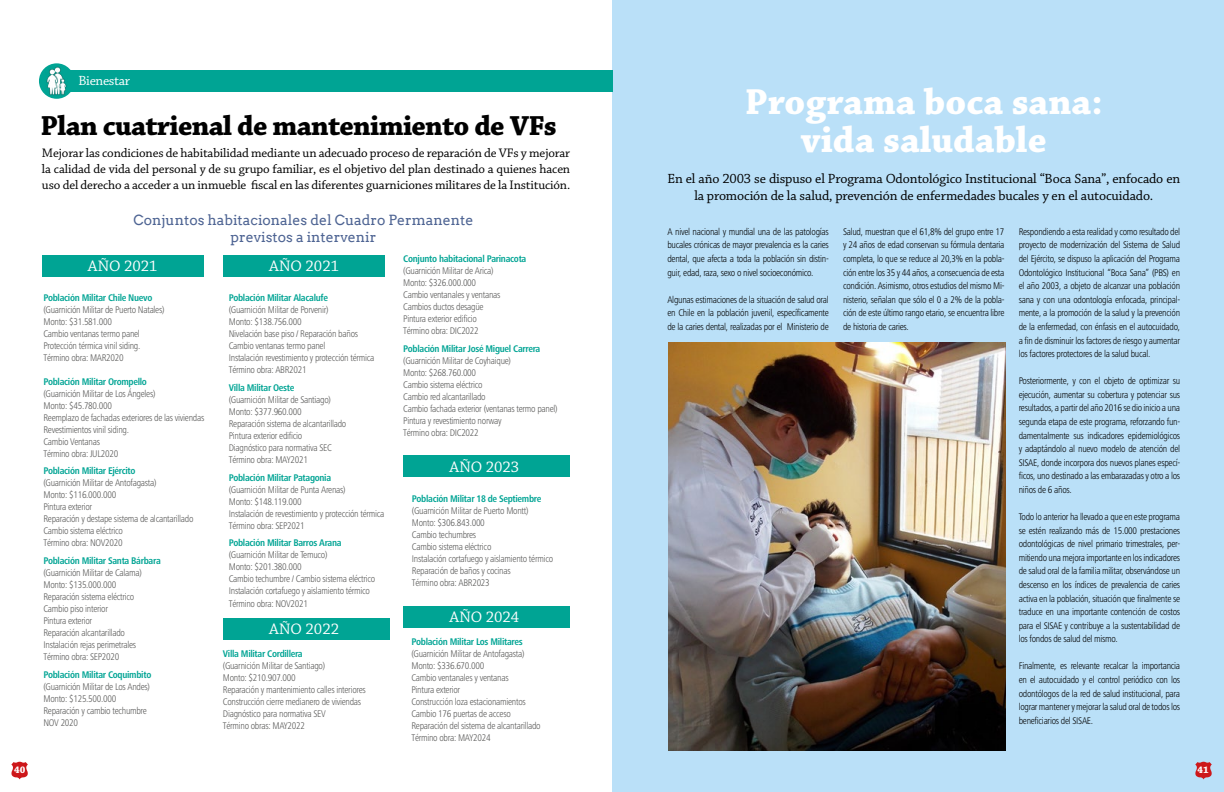
<style>
.page{position:relative;width:1224px;height:792px;background:#fff}
.page>*{position:absolute;margin:0;border:0;box-sizing:border-box;transform-origin:0 0}
.t1{font:700 38px/38px "Chaparral Pro";color:#fff;text-align:center}
.t2{font:700 29px "Chaparral Pro";letter-spacing:-.025em;color:#000}
.t3{font:16px "Chaparral Pro";color:#fff}
.t4{font:14px/16.8px "Chaparral Pro";letter-spacing:-.01em;color:#000;text-align:center}
.t5{font:14px/16.8px "Arvo";color:#4e6493;text-align:center}
.t6{font:14px "Chaparral Pro";letter-spacing:-.025em;color:#fff}
.t7{font:13px/15.6px "Chaparral Pro";letter-spacing:-.01em;color:#000;text-align:justify}
.t8{font:300 condensed 10px/12px "Frutiger Next LTW1 G";letter-spacing:-.03em;color:#575756}
.t9{font:300 condensed 10px/13.6px "Frutiger Next LTW1 G";letter-spacing:-.03em;color:#000;text-align:justify}
.t10{font:700 condensed 10px "Frutiger Next LTW1 G";letter-spacing:-.03em;color:#00a494}
.t11{font:700 10px "Chaparral Pro";color:#fff}
.t12{font:700 6px "Arial";color:#cd171a}
</style>
<div class="page">
<div style="left:612px;top:0;width:612px;height:792px;background:#bae0f8"></div>
<div style="left:404px;top:456px;width:166px;height:21px;background:#00a494"></div>
<div style="left:404px;top:606px;width:166px;height:21px;background:#00a494"></div>
<div style="left:224px;top:255px;width:161px;height:21px;background:#00a494"></div>
<div style="left:67px;top:71px;width:546px;height:21px;background:#00a494"></div>
<div style="left:39px;top:63px;width:35px;height:36px;background:#00a494;border-radius:50%"></div>
<img style="left:46px;top:66px;width:22px;height:29px">
<div style="left:42px;top:255px;width:162px;height:21px;background:#00a494"></div>
<div style="left:224px;top:618px;width:166px;height:22px;background:#00a494"></div>
<img style="left:669px;top:342px;width:337px;height:409px">
<svg style="left:11px;top:762px;width:17px;height:17px"></svg>
<svg style="left:1195px;top:762px;width:17px;height:17px"></svg>
<h3 class="t6" style="left:79px;top:73px;width:53px">Bienestar</h3>
<h2 class="t2" style="left:41px;top:109px;width:518px">Plan cuatrienal de mantenimiento de VFs</h2>
<p class="t7" style="left:42px;top:146px;width:530px">Mejorar las condiciones de habitabilidad mediante un adecuado proceso de reparación de VFs y mejorar la calidad de vida del personal y de su grupo familiar, es el objetivo del plan destinado a quienes hacen uso del derecho a acceder a un inmueble fiscal en las diferentes guarniciones militares de la Institución.</p>
<h3 class="t5" style="left:133px;top:212px;width:342px">Conjuntos habitacionales del Cuadro Permanente previstos a intervenir</h3>
<h3 class="t3" style="left:88px;top:257px;width:71px">AÑO 2021</h3>
<p class="t10" style="left:43px;top:292px;width:110px">Población Militar Chile Nuevo</p>
<p class="t8" style="left:43px;top:303px;width:123px">(Guarnición Militar de Puerto Natales)<br>Monto: $31.581.000<br>Cambio ventanas termo panel<br>Protección térmica vinil siding.<br>Término obra: MAR2020</p>
<p class="t10" style="left:43px;top:376px;width:105px">Población Militar Orompello</p>
<p class="t8" style="left:43px;top:387px;width:162px">(Guarnición Militar de Los Ángeles)<br>Monto: $45.780.000<br>Reemplazo de fachadas exteriores de las viviendas<br>Revestimientos vinil siding.<br>Cambio Ventanas<br>Término obra: JUL2020</p>
<p class="t10" style="left:43px;top:465px;width:94px">Población Militar Ejército</p>
<p class="t8" style="left:43px;top:477px;width:152px">(Guarnición Militar de Antofagasta)<br>Monto: $116.000.000<br>Pintura exterior<br>Reparación y destape sistema de alcantarillado<br>Cambio sistema eléctrico<br>Término obra: NOV2020</p>
<p class="t10" style="left:43px;top:555px;width:119px">Población Militar Santa Bárbara</p>
<p class="t8" style="left:43px;top:567px;width:100px">(Guarnición Militar de Calama)<br>Monto: $135.000.000<br>Reparación sistema eléctrico<br>Cambio piso interior<br>Pintura exterior<br>Reparación alcantarillado<br>Instalación rejas perimetrales<br>Término obra: SEP2020</p>
<p class="t10" style="left:43px;top:669px;width:109px">Población Militar Coquimbito</p>
<p class="t8" style="left:43px;top:680px;width:108px">(Guarnición Militar de Los Andes)<br>Monto: $125.500.000<br>Reparación y cambio techumbre<br>NOV 2020</p>
<h3 class="t3" style="left:269px;top:257px;width:71px">AÑO 2021</h3>
<p class="t10" style="left:229px;top:292px;width:101px">Población Militar Alacalufe</p>
<p class="t8" style="left:229px;top:304px;width:147px">(Guarnición Militar de Porvenir)<br>Monto: $138.756.000<br>Nivelación base piso / Reparación baños<br>Cambio ventanas termo panel<br>Instalación revestimiento y protección térmica<br>Término obra: ABR2021</p>
<p class="t10" style="left:229px;top:382px;width:67px">Villa Militar Oeste</p>
<p class="t8" style="left:229px;top:394px;width:119px">(Guarnición Militar de Santiago)<br>Monto: $377.960.000<br>Reparación sistema de alcantarillado<br>Pintura exterior edificio<br>Diagnóstico para normativa SEC<br>Término obra: MAY2021</p>
<p class="t10" style="left:229px;top:472px;width:104px">Población Militar Patagonia</p>
<p class="t8" style="left:229px;top:483px;width:157px">(Guarnición Militar de Punta Arenas)<br>Monto: $148.119.000<br>Instalación de revestimiento y protección térmica Término obra: SEP2021</p>
<p class="t10" style="left:229px;top:537px;width:114px">Población Militar Barros Arana</p>
<p class="t8" style="left:229px;top:549px;width:148px">(Guarnición Militar de Temuco)<br>Monto: $201.380.000<br>Cambio techumbre / Cambio sistema eléctrico Instalación cortafuego y aislamiento térmico</p>
<p class="t8" style="left:229px;top:598px;width:81px">Término obra: NOV2021</p>
<h3 class="t3" style="left:269px;top:620px;width:71px">AÑO 2022</h3>
<p class="t10" style="left:223px;top:648px;width:81px">Villa Militar Cordillera</p>
<p class="t8" style="left:223px;top:660px;width:144px">(Guarnición Militar de Santiago)<br>Monto: $210.907.000<br>Reparación y mantenimiento calles interiores Construcción cierre medianero de viviendas Diagnóstico para normativa SEV<br>Término obras: MAY2022</p>
<p class="t10" style="left:403px;top:253px;width:125px">Conjunto habitacional Parinacota</p>
<p class="t8" style="left:403px;top:265px;width:99px">(Guarnición Militar de Arica)<br>Monto: $326.000.000<br>Cambio ventanales y ventanas<br>Cambios ductos desagüe<br>Pintura exterior edificio<br>Término obra: DIC2022</p>
<p class="t10" style="left:403px;top:343px;width:139px">Población Militar José Miguel Carrera</p>
<p class="t8" style="left:403px;top:355px;width:156px">(Guarnición Militar de Coyhaique)<br>Monto: $268.760.000<br>Cambio sistema eléctrico<br>Cambio red alcantarillado<br>Cambio fachada exterior (ventanas termo panel)<br>Pintura y revestimiento norway<br>Término obra: DIC2022</p>
<h3 class="t3" style="left:449px;top:458px;width:71px">AÑO 2023</h3>
<p class="t10" style="left:412px;top:493px;width:131px">Población Militar 18 de Septiembre</p>
<p class="t8" style="left:412px;top:505px;width:143px">(Guarnición Militar de Puerto Montt)<br>Monto: $306.843.000<br>Cambio techumbres<br>Cambio sistema eléctrico<br>Instalación cortafuego y aislamiento térmico<br>Reparación de baños y cocinas<br>Término obra: ABR2023</p>
<h3 class="t3" style="left:449px;top:608px;width:71px">AÑO 2024</h3>
<p class="t10" style="left:411px;top:636px;width:113px">Población Militar Los Militares</p>
<p class="t8" style="left:411px;top:648px;width:131px">(Guarnición Militar de Antofagasta)<br>Monto: $336.670.000<br>Cambio ventanales y ventanas<br>Pintura exterior<br>Construcción loza estacionamientos<br>Cambio 176 puertas de acceso<br>Reparación del sistema de alcantarillado<br>Término obra: MAY2024</p>
<h1 class="t1" style="left:745px;top:84px;width:360px">Programa boca sana: vida saludable</h1>
<h3 class="t4" style="left:667px;top:171px;width:514px">En el año 2003 se dispuso el Programa Odontológico Institucional “Boca Sana”, enfocado en la promoción de la salud, prevención de enfermedades bucales y en el autocuidado.</h3>
<p class="t9" style="left:1019px;top:225px;width:163px">Respondiendo a esta realidad y como resultado del proyecto de modernización del Sistema de Salud del Ejército, se dispuso la aplicación del Programa Odontológico Institucional “Boca Sana” (PBS) en el año 2003, a objeto de alcanzar una población sana y con una odontología enfocada, principal&shy;mente, a la promoción de la salud y la prevención de la enfermedad, con énfasis en el autocuidado, a fin de disminuir los factores de riesgo y aumentar los factores protectores de la salud bucal.</p>
<p class="t9" style="left:1019px;top:374px;width:163px">Posteriormente, y con el objeto de optimizar su ejecución, aumentar su cobertura y potenciar sus resultados, a partir del año 2016 se dio inicio a una segunda etapa de este programa, reforzando fun&shy;damentalmente sus indicadores epidemiológicos y adaptándolo al nuevo modelo de atención del SISAE, donde incorpora dos nuevos planes especí&shy;ficos, uno destinado a las embarazadas y otro a los niños de 6 años.</p>
<p class="t9" style="left:1019px;top:510px;width:163px">Todo lo anterior ha llevado a que en este programa se estén realizando más de 15.000 prestaciones odontológicas de nivel primario trimestrales, per&shy;mitiendo una mejora importante en los indicadores de salud oral de la familia militar, observándose un descenso en los índices de prevalencia de caries activa en la población, situación que finalmente se traduce en una importante contención de costos para el SISAE y contribuye a la sustentabilidad de los fondos de salud del mismo.</p>
<p class="t9" style="left:1019px;top:659px;width:163px">Finalmente, es relevante recalcar la importancia en el autocuidado y el control periódico con los odontólogos de la red de salud institucional, para lograr mantener y mejorar la salud oral de todos los beneficiarios del SISAE.</p>
<p class="t9" style="left:667px;top:225px;width:163px">A nivel nacional y mundial una de las patologías bucales crónicas de mayor prevalencia es la caries dental, que afecta a toda la población sin distin&shy;guir, edad, raza, sexo o nivel socioeconómico.</p>
<p class="t9" style="left:667px;top:293px;width:163px">Algunas estimaciones de la situación de salud oral en Chile en la población juvenil, específicamente de la caries dental, realizadas por el Ministerio de</p>
<p class="t9" style="left:843px;top:225px;width:163px">Salud, muestran que el 61,8% del grupo entre 17 y 24 años de edad conservan su fórmula dentaria completa, lo que se reduce al 20,3% en la pobla&shy;ción entre los 35 y 44 años, a consecuencia de esta condición. Asimismo, otros estudios del mismo Mi&shy;nisterio, señalan que sólo el 0 a 2% de la pobla&shy;ción de este último rango etario, se encuentra libre de historia de caries.</p>
<p class="t11" style="left:14px;top:764px;width:13px">40</p>
<p class="t11" style="left:1197px;top:764px;width:13px">41</p>
<p class="t12" style="left:21px;top:770px;width:6px">&amp;</p>
</div>
